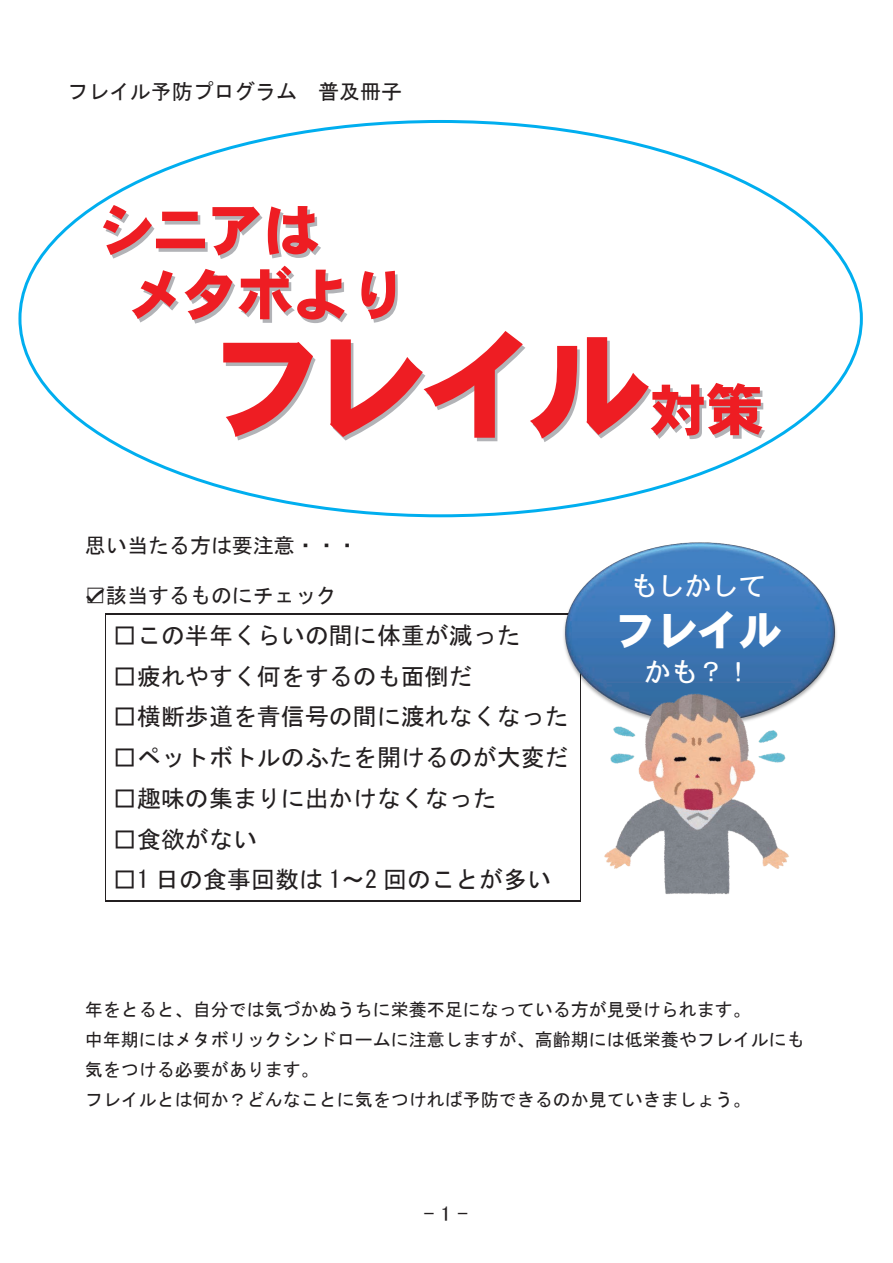
<style>
.page{position:relative;width:893px;height:1263px;background:#fff}
.page>*{position:absolute;margin:0;border:0;box-sizing:border-box;transform-origin:0 0}
.t1{font:120px "Heisei Kaku Go Std W9";color:#ee1d23}
.t2{font:57px/64.5px "Heisei Kaku Go Std W9";letter-spacing:-.05em;color:#ee1d23}
.t3{font:42px "Heisei Kaku Go Std W9";color:#fff}
.t4{font:27px "Heisei Kaku Go Std W5";color:#fff}
.t5{font:24px "MS Gothic";color:#231f20}
.t6{font:21px "MS Gothic";color:#231f20}
.t7{font:21px "MS P Gothic";color:#231f20}
.t8{font:18px/30px "MS Gothic";color:#231f20}
.s1{font-size:57px}
</style>
<div class="page">
<hr style="left:105px;top:613px;width:475px;height:2px;background:#231f20">
<hr style="left:105px;top:615px;width:1px;height:40px;background:#231f20">
<hr style="left:105px;top:655px;width:1px;height:41px;background:#231f20">
<hr style="left:105px;top:696px;width:1px;height:41px;background:#231f20">
<hr style="left:580px;top:696px;width:1px;height:41px;background:#231f20">
<hr style="left:105px;top:737px;width:1px;height:40px;background:#231f20">
<hr style="left:580px;top:737px;width:1px;height:40px;background:#231f20">
<hr style="left:105px;top:777px;width:1px;height:41px;background:#231f20">
<hr style="left:580px;top:777px;width:1px;height:41px;background:#231f20">
<hr style="left:105px;top:818px;width:1px;height:41px;background:#231f20">
<hr style="left:580px;top:818px;width:1px;height:41px;background:#231f20">
<hr style="left:105px;top:859px;width:1px;height:41px;background:#231f20">
<hr style="left:105px;top:900px;width:475px;height:1px;background:#231f20">
<hr style="left:580px;top:859px;width:1px;height:41px;background:#231f20">
<img style="left:563px;top:542px;width:274px;height:154px">
<img style="left:587px;top:681px;width:224px;height:214px">
<p class="t6" style="left:67px;top:81px;width:337px">フレイル予防プログラム　普及冊子</p>
<h2 class="t2" style="left:128px;top:198px;width:281px;text-indent:-30px">シニアは<br>メタボより</h2>
<h1 class="t1" style="left:205px;top:311px;width:560px">フレイル<span class="s1">対策</span></h1>
<p class="t6" style="left:85px;top:535px;width:275px">思い当たる方は要注意・・・</p>
<p class="t6" style="left:85px;top:585px;width:254px">☑該当するものにチェック</p>
<h3 class="t5" style="left:113px;top:623px;width:409px">□この半年くらいの間に体重が減った</h3>
<h3 class="t5" style="left:113px;top:664px;width:361px">□疲れやすく何をするのも面倒だ</h3>
<h3 class="t5" style="left:113px;top:705px;width:457px">□横断歩道を青信号の間に渡れなくなった</h3>
<h3 class="t5" style="left:113px;top:746px;width:457px">□ペットボトルのふたを開けるのが大変だ</h3>
<h3 class="t5" style="left:113px;top:786px;width:385px">□趣味の集まりに出かけなくなった</h3>
<h3 class="t5" style="left:113px;top:827px;width:145px">□食欲がない</h3>
<h3 class="t5" style="left:113px;top:868px;width:439px">□1 日の食事回数は 1～2 回のことが多い</h3>
<h3 class="t4" style="left:630px;top:570px;width:136px">もしかして</h3>
<h3 class="t3" style="left:614px;top:604px;width:169px">フレイル</h3>
<h3 class="t4" style="left:644px;top:656px;width:109px">かも？！</h3>
<p class="t8" style="left:85px;top:994px;width:722px">年をとると、自分では気づかぬうちに栄養不足になっている方が見受けられます。<br>中年期にはメタボリックシンドロームに注意しますが、高齢期には低栄養やフレイルにも気をつける必要があります。<br>フレイルとは何か？どんなことに気をつければ予防できるのか見ていきましょう。</p>
<p class="t7" style="left:424px;top:1203px;width:46px">- 1 -</p>
</div>
